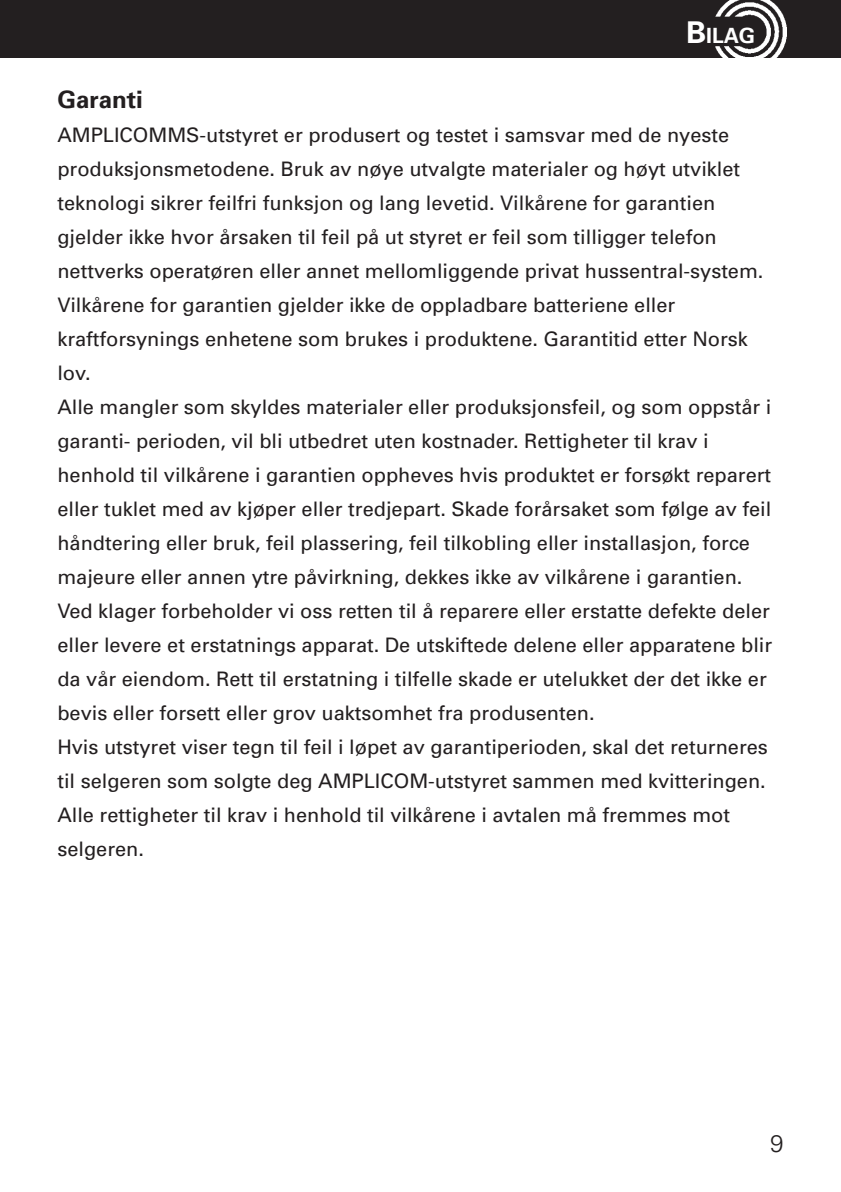
<style>
.page{position:relative;width:841px;height:1192px;background:#fff}
.page>*{position:absolute;margin:0;border:0;box-sizing:border-box;transform-origin:0 0}
.t1{font:700 24px "Univers";color:#231f20}
.t2{font:300 24px "Univers";color:#231f20}
.t3{font:700 21px "Univers";color:#fff}
.t4{font:20px/34px "Univers";color:#231f20}
.s1{font-size:30px}
</style>
<div class="page">
<div style="left:4px;top:0;width:836px;height:57px;background:#231f20"></div>
<img style="left:715px;top:0;width:71px;height:57px">
<div style="left:0;top:0;width:57px;height:57px;background:#231f20"></div>
<p class="t3" style="left:686px;top:27px;width:70px"><span class="s1">B</span>ILAG</p>
<p class="t1" style="left:57px;top:91px;width:87px">Garanti</p>
<p class="t4" style="left:57px;top:120px;width:716px">AMPLICOMMS-utstyret er produsert og testet i samsvar med de nyeste produksjonsmetodene. Bruk av nøye utvalgte materialer og høyt utviklet teknologi sikrer feilfri funksjon og lang levetid. Vilkårene for garantien gjelder ikke hvor årsaken til feil på ut styret er feil som tilligger telefon nettverks operatøren eller annet mellomliggende privat hussentral-system.<br>Vilkårene for garantien gjelder ikke de oppladbare batteriene eller kraftforsynings enhetene som brukes i produktene. Garantitid etter Norsk lov.<br>Alle mangler som skyldes materialer eller produksjonsfeil, og som oppstår i garanti- perioden, vil bli utbedret uten kostnader. Rettigheter til krav i henhold til vilkårene i garantien oppheves hvis produktet er forsøkt reparert eller tuklet med av kjøper eller tredjepart. Skade forårsaket som følge av feil håndtering eller bruk, feil plassering, feil tilkobling eller installasjon, force majeure eller annen ytre påvirkning, dekkes ikke av vilkårene i garantien.<br>Ved klager forbeholder vi oss retten til å reparere eller erstatte defekte deler eller levere et erstatnings apparat. De utskiftede delene eller apparatene blir da vår eiendom. Rett til erstatning i tilfelle skade er utelukket der det ikke er bevis eller forsett eller grov uaktsomhet fra produsenten.<br>Hvis utstyret viser tegn til feil i løpet av garantiperioden, skal det returneres til selgeren som solgte deg AMPLICOM-utstyret sammen med kvitteringen.<br>Alle rettigheter til krav i henhold til vilkårene i avtalen må fremmes mot selgeren.</p>
<p class="t2" style="left:770px;top:1135px;width:15px">9</p>
</div>
